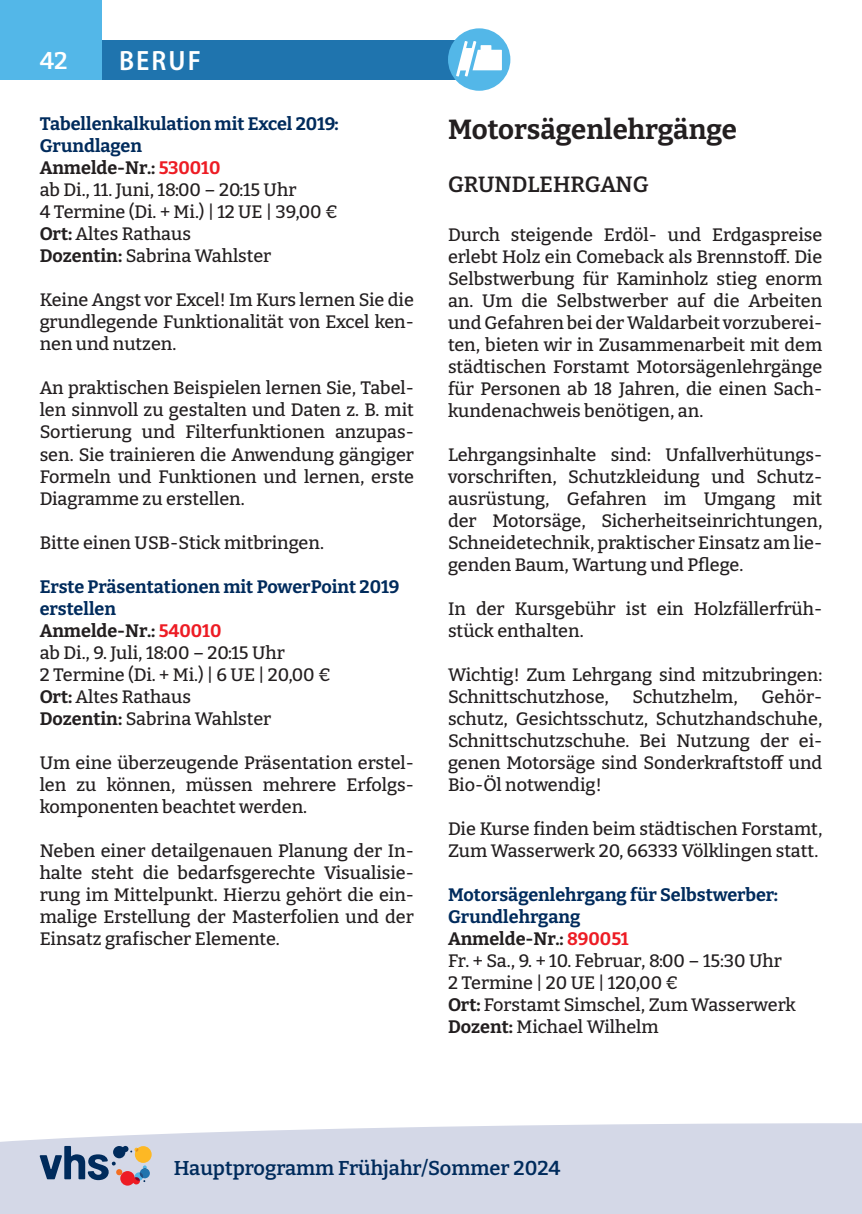
<style>
.page{position:relative;width:862px;height:1214px;background:#fff}
.page>*{position:absolute;margin:0;border:0;box-sizing:border-box;transform-origin:0 0}
.t1{font:600 semi-condensed 28px "Myriad Pro";letter-spacing:.075em;color:#fff}
.t2{font:700 27.6px "Bitter";color:#231f20}
.t3{font:600 24px "Bitter";color:#fff}
.t4{font:600 22px "Bitter";color:#231f20}
.t5{font:600 20px "Bitter";color:#002b5c}
.t6{font:500 18px/22px "Bitter";color:#231f20;text-align:justify}
.s1{font-weight:700;color:#002b5c}
.s2{font-weight:700}
.s3{font-weight:700;color:#ed1c24}
</style>
<div class="page">
<svg style="left:0;top:1123px;width:862px;height:28px;fill:#d4d8e7"></svg>
<div style="left:0;top:1151px;width:862px;height:62px;background:#d4d8e7"></div>
<div style="left:102px;top:40px;width:374px;height:39px;background:#1f74ae"></div>
<div style="left:0;top:0;width:102px;height:79px;background:#53b7e8"></div>
<svg style="left:40px;top:1145px;width:112px;height:40px"></svg>
<div style="left:448px;top:28px;width:62px;height:63px;background:#53b7e8;border-radius:50%"></div>
<svg style="left:456px;top:41px;width:46px;height:35px"></svg>
<h3 class="t3" style="left:40px;top:47px;width:29px">42</h3>
<h1 class="t1" style="left:119px;top:50px;width:83px">BERUF</h1>
<p class="t6" style="left:40px;top:113px;width:301px;text-align:left"><span class="s1">Tabellenkalkulation mit Excel 2019:<br>Grundlagen<br></span><span class="s2">Anmelde-Nr.:</span> <span class="s3">530010<br></span>ab Di., 11. Juni, 18:00 – 20:15 Uhr<br>4 Termine (Di. + Mi.) | 12 UE | 39,00 €<br><span class="s2">Ort:</span> Altes Rathaus<br><span class="s2">Dozentin:</span> Sabrina Wahlster</p>
<p class="t6" style="left:40px;top:289px;width:376px">Keine Angst vor Excel! Im Kurs lernen Sie die grundlegende Funktionalität von Excel ken&shy;nen und nutzen.</p>
<p class="t6" style="left:40px;top:377px;width:376px">An praktischen Beispielen lernen Sie, Tabel&shy;len sinnvoll zu gestalten und Daten z. B. mit Sortierung und Filterfunktionen anzupas&shy;sen. Sie trainieren die Anwendung gängiger Formeln und Funktionen und lernen, erste Diagramme zu erstellen.</p>
<p class="t6" style="left:40px;top:531px;width:286px">Bitte einen USB-Stick mitbringen.</p>
<p class="t6" style="left:40px;top:575px;width:361px;text-align:left"><span class="s1">Erste Präsentationen mit PowerPoint 2019 erstellen<br></span><span class="s2">Anmelde-Nr.:</span> <span class="s3">540010<br></span>ab Di., 9. Juli, 18:00 – 20:15 Uhr<br>2 Termine (Di. + Mi.) | 6 UE | 20,00 €<br><span class="s2">Ort:</span> Altes Rathaus<br><span class="s2">Dozentin:</span> Sabrina Wahlster</p>
<p class="t6" style="left:40px;top:751px;width:376px">Um eine überzeugende Präsentation erstel&shy;len zu können, müssen mehrere Erfolgs&shy;komponenten beachtet werden.</p>
<p class="t6" style="left:40px;top:839px;width:376px">Neben einer detailgenauen Planung der In&shy;halte steht die bedarfsgerechte Visualisie&shy;rung im Mittelpunkt. Hierzu gehört die ein&shy;malige Erstellung der Masterfolien und der Einsatz grafischer Elemente.</p>
<h2 class="t2" style="left:448px;top:113px;width:290px">Motorsägenlehrgänge</h2>
<p class="t4" style="left:448px;top:171px;width:202px">GRUNDLEHRGANG</p>
<p class="t6" style="left:448px;top:223px;width:376px">Durch steigende Erdöl- und Erdgaspreise erlebt Holz ein Comeback als Brennstoff. Die Selbstwerbung für Kaminholz stieg enorm an. Um die Selbstwerber auf die Arbeiten und Gefahren bei der Waldarbeit vorzuberei&shy;ten, bieten wir in Zusammenarbeit mit dem städtischen Forstamt Motorsägenlehrgänge für Personen ab 18 Jahren, die einen Sach&shy;kundenachweis benötigen, an.</p>
<p class="t6" style="left:448px;top:443px;width:376px">Lehrgangsinhalte sind: Unfallverhütungs&shy;vorschriften, Schutzkleidung und Schutz&shy;ausrüstung, Gefahren im Umgang mit der Motorsäge, Sicherheitseinrichtungen, Schneidetechnik, praktischer Einsatz am lie&shy;genden Baum, Wartung und Pflege.</p>
<p class="t6" style="left:448px;top:597px;width:376px">In der Kursgebühr ist ein Holzfällerfrüh&shy;stück enthalten.</p>
<p class="t6" style="left:448px;top:663px;width:376px">Wichtig! Zum Lehrgang sind mitzubringen:<br>Schnittschutzhose,</p>
<p class="t6" style="left:448px;top:685px;width:376px;text-indent:313px">Gehör&shy;schutz, Gesichtsschutz, Schutzhandschuhe, Schnittschutzschuhe. Bei Nutzung der ei&shy;genen Motorsäge sind Sonderkraftstoff und Bio-Öl notwendig!</p>
<p class="t6" style="left:448px;top:817px;width:376px">Die Kurse finden beim städtischen Forstamt,<br>Zum Wasserwerk 20, 66333 Völklingen statt.</p>
<p class="t6" style="left:448px;top:883px;width:349px;text-align:left"><span class="s1">Motorsägenlehrgang für Selbstwerber:<br>Grundlehrgang<br></span><span class="s2">Anmelde-Nr.:</span> <span class="s3">890051<br></span>Fr. + Sa., 9. + 10. Februar, 8:00 – 15:30 Uhr<br>2 Termine | 20 UE | 120,00 €<br><span class="s2">Ort:</span> Forstamt Simschel, Zum Wasserwerk<br><span class="s2">Dozent:</span> Michael Wilhelm</p>
<p class="t6" style="left:632px;top:685px;width:107px">Schutzhelm,</p>
<p class="t5" style="left:174px;top:1156px;width:388px">Hauptprogramm Frühjahr/Sommer 2024</p>
</div>
